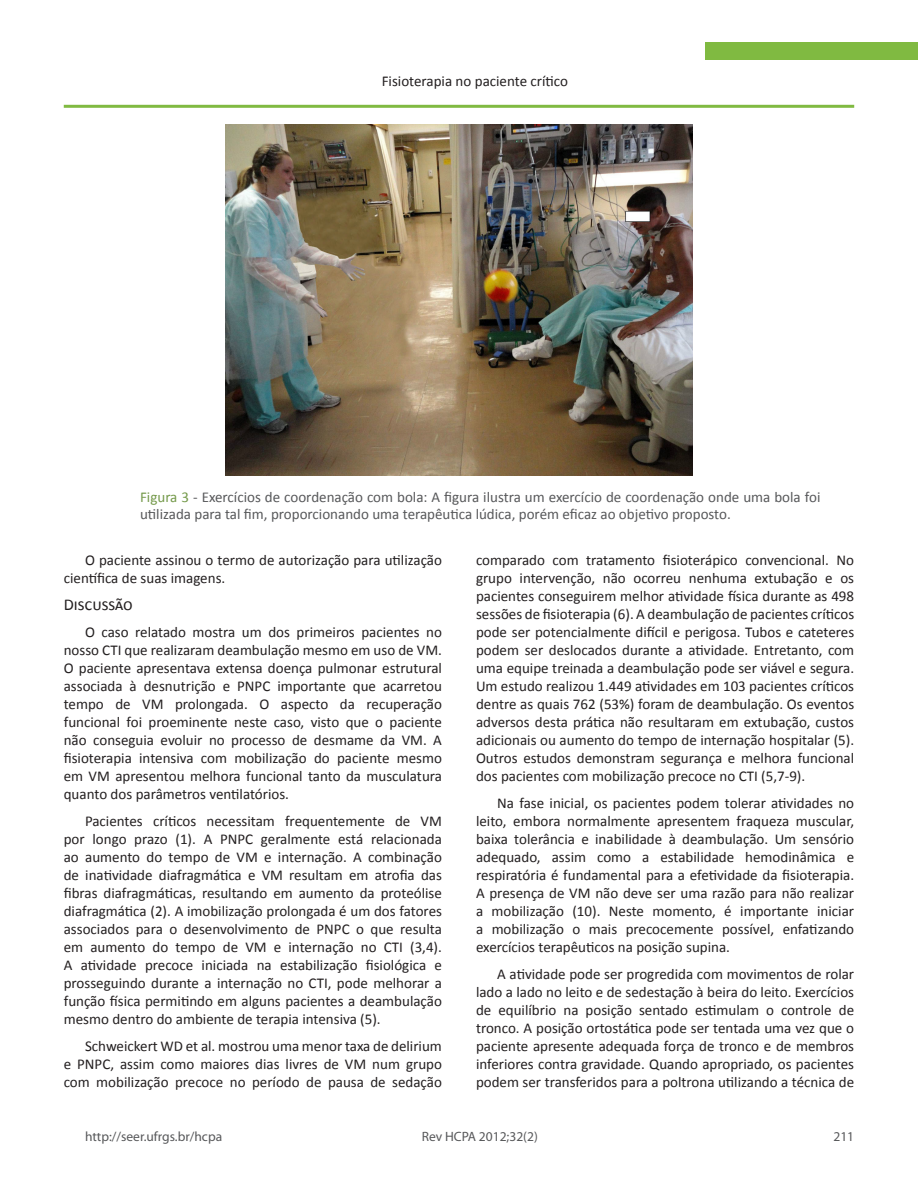
<style>
.page{position:relative;width:918px;height:1188px;background:#fff}
.page>*{position:absolute;margin:0;border:0;box-sizing:border-box;transform-origin:0 0}
.Subtitulo_1{font:16.5px "Calibri";color:#231f20}
.Texto{font:15px/18px "Calibri";color:#231f20;text-align:justify}
.Título_tabela{font:15px/16.5px "Calibri";color:#57585a}
.Cartola_Titulo_-_imp{font:15px "Calibri";color:#231f20}
.t1{font:13.5px "Myriad Pro";color:#57585a}
.s1{color:#74994a}
</style>
<div class="page">
<div style="left:705px;top:43px;width:213px;height:17px;background:#80ba41"></div>
<hr style="left:64px;top:105px;width:790px;height:3px;background:#80ba41">
<img style="left:225px;top:124px;width:468px;height:351px">
<p class="Cartola_Titulo_-_imp" style="left:382px;top:71px;width:188px">Fisioterapia no paciente crítico</p>
<p class="Título_tabela" style="left:140px;top:488px;width:682px"><span class="s1">Figura 3</span> - Exercícios de coordenação com bola: A figura ilustra um exercício de coordenação onde uma bola foi utilizada para tal fim, proporcionando uma terapêutica lúdica, porém eficaz ao objetivo proposto.</p>
<p class="Texto" style="left:64px;top:551px;width:380px;text-indent:21px">O paciente assinou o termo de autorização para utilização científica de suas imagens.</p>
<p class="Subtitulo_1" style="left:64px;top:595px;width:71px">Discussão</p>
<p class="Texto" style="left:64px;top:623px;width:380px;text-indent:21px">O caso relatado mostra um dos primeiros pacientes no nosso CTI que realizaram deambulação mesmo em uso de VM.<br>O paciente apresentava extensa doença pulmonar estrutural associada à desnutrição e PNPC importante que acarretou tempo de VM prolongada. O aspecto da recuperação funcional foi proeminente neste caso, visto que o paciente não conseguia evoluir no processo de desmame da VM. A fisioterapia intensiva com mobilização do paciente mesmo em VM apresentou melhora funcional tanto da musculatura quanto dos parâmetros ventilatórios.</p>
<p class="Texto" style="left:64px;top:812px;width:380px;text-indent:21px">Pacientes críticos necessitam frequentemente de VM por longo prazo (1). A PNPC geralmente está relacionada ao aumento do tempo de VM e internação. A combinação de inatividade diafragmática e VM resultam em atrofia das fibras diafragmáticas, resultando em aumento da proteólise diafragmática (2). A imobilização prolongada é um dos fatores associados para o desenvolvimento de PNPC o que resulta em aumento do tempo de VM e internação no CTI (3,4).<br>A atividade precoce iniciada na estabilização fisiológica e prosseguindo durante a internação no CTI, pode melhorar a função física permitindo em alguns pacientes a deambulação mesmo dentro do ambiente de terapia intensiva (5).</p>
<p class="Texto" style="left:64px;top:1037px;width:380px;text-indent:21px">Schweickert WD et al. mostrou uma menor taxa de delirium e PNPC, assim como maiores dias livres de VM num grupo com mobilização precoce no período de pausa de sedação</p>
<p class="Texto" style="left:476px;top:551px;width:380px">comparado com tratamento fisioterápico convencional. No grupo intervenção, não ocorreu nenhuma extubação e os pacientes conseguirem melhor atividade física durante as 498 sessões de fisioterapia (6). A deambulação de pacientes críticos pode ser potencialmente difícil e perigosa. Tubos e cateteres podem ser deslocados durante a atividade. Entretanto, com uma equipe treinada a deambulação pode ser viável e segura.<br>Um estudo realizou 1.449 atividades em 103 pacientes críticos dentre as quais 762 (53%) foram de deambulação. Os eventos adversos desta prática não resultaram em extubação, custos adicionais ou aumento do tempo de internação hospitalar (5).<br>Outros estudos demonstram segurança e melhora funcional dos pacientes com mobilização precoce no CTI (5,7-9).</p>
<p class="Texto" style="left:476px;top:794px;width:380px;text-indent:21px">Na fase inicial, os pacientes podem tolerar atividades no leito, embora normalmente apresentem fraqueza muscular, baixa tolerância e inabilidade à deambulação. Um sensório adequado, assim como a estabilidade hemodinâmica e respiratória é fundamental para a efetividade da fisioterapia.<br>A presença de VM não deve ser uma razão para não realizar a mobilização (10). Neste momento, é importante iniciar a mobilização o mais precocemente possível, enfatizando exercícios terapêuticos na posição supina.</p>
<p class="Texto" style="left:476px;top:965px;width:380px;text-indent:21px">A atividade pode ser progredida com movimentos de rolar lado a lado no leito e de sedestação à beira do leito. Exercícios de equilíbrio na posição sentado estimulam o controle de tronco. A posição ortostática pode ser tentada uma vez que o paciente apresente adequada força de tronco e de membros inferiores contra gravidade. Quando apropriado, os pacientes podem ser transferidos para a poltrona utilizando a técnica de</p>
<p class="t1" style="left:85px;top:1128px;width:139px">http://seer.ufrgs.br/hcpa</p>
<p class="t1" style="left:422px;top:1128px;width:118px">Rev HCPA 2012;32(2)</p>
<p class="t1" style="left:833px;top:1128px;width:22px">211</p>
</div>
